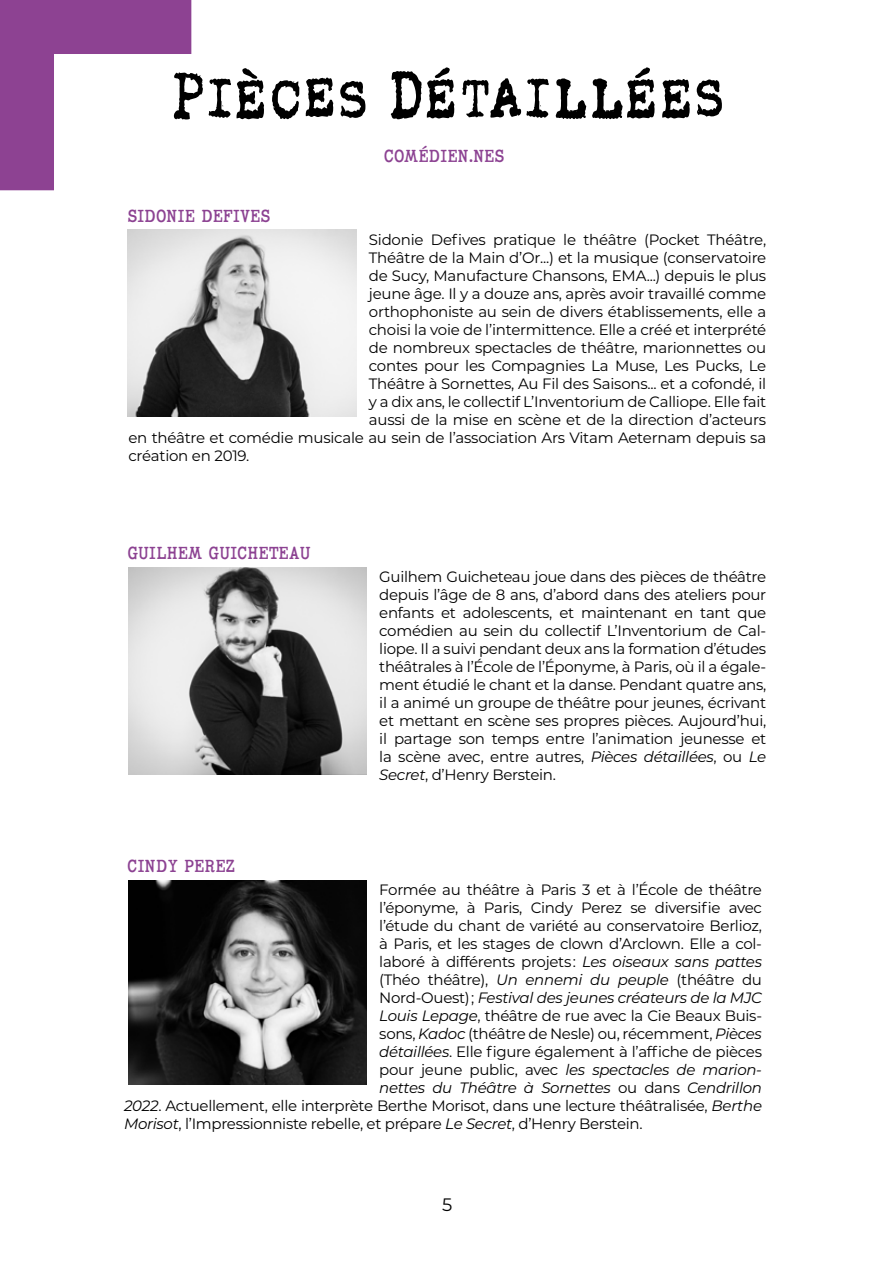
<style>
.page{position:relative;width:893px;height:1263px;background:#fff}
.page>*{position:absolute;margin:0;border:0;box-sizing:border-box;transform-origin:0 0}
.t1{font:52.05px "Sunflower";letter-spacing:.01em;color:#000}
.t2{font:18px "Coronette";letter-spacing:.015em;color:#8c4292;scale:.9 1}
.t3{font:18px "Montserrat";color:#000}
.t4{font:15px/18px "Montserrat";letter-spacing:-.02em;color:#000;text-align:justify}
.t5{font:italic 15px "Montserrat";letter-spacing:-.02em;color:#000}
.s1{font-size:65.1px}
.s2{font-style:italic}
.s3{font-style:normal}
</style>
<div class="page">
<img style="left:128px;top:567px;width:239px;height:208px">
<img style="left:128px;top:880px;width:239px;height:204px">
<img style="left:128px;top:230px;width:228px;height:186px">
<svg style="left:0;top:0;width:245px;height:244px"></svg>
<h1 class="t1" style="left:170px;top:66px;width:555px"><span class="s1">P</span>IÈCES <span class="s1">D</span>ÉTAILLÉES</h1>
<p class="t2" style="left:128px;top:204px;width:160px">SIDONIE DEFIVES</p>
<p class="t2" style="left:384px;top:145px;width:135px">COMÉDIEN.NES</p>
<p class="t4" style="left:369px;top:230px;width:399px">Sidonie Defives pratique le théâtre (Pocket Théâtre,</p>
<p class="t4" style="left:369px;top:248px;width:399px">Théâtre de la Main d’Or...) et la musique (conservatoire</p>
<p class="t4" style="left:369px;top:266px;width:399px">de Sucy, Manufacture Chansons, EMA...) depuis le plus</p>
<p class="t4" style="left:369px;top:284px;width:399px">jeune âge. Il y a douze ans, après avoir travaillé comme</p>
<p class="t4" style="left:369px;top:302px;width:399px">orthophoniste au sein de divers établissements, elle a</p>
<p class="t4" style="left:369px;top:320px;width:399px">choisi la voie de l’intermittence. Elle a créé et interprété</p>
<p class="t4" style="left:369px;top:338px;width:399px">de nombreux spectacles de théâtre, marionnettes ou</p>
<p class="t4" style="left:369px;top:356px;width:399px">contes pour les Compagnies La Muse, Les Pucks, Le</p>
<p class="t4" style="left:369px;top:374px;width:399px">Théâtre à Sornettes, Au Fil des Saisons... et a cofondé, il</p>
<p class="t4" style="left:369px;top:392px;width:399px">y a dix ans, le collectif L’Inventorium de Calliope. Elle fait</p>
<p class="t4" style="left:369px;top:410px;width:399px">aussi de la mise en scène et de la direction d’acteurs</p>
<p class="t4" style="left:128px;top:428px;width:639px">en théâtre et comédie musicale au sein de l’association Ars Vitam Aeternam depuis sa</p>
<p class="t4" style="left:128px;top:446px;width:123px">création en 2019.</p>
<p class="t2" style="left:128px;top:542px;width:205px">GUILHEM GUICHETEAU</p>
<p class="t2" style="left:127px;top:855px;width:121px">CINDY PEREZ</p>
<p class="t4" style="left:379px;top:567px;width:388px">Guilhem Guicheteau joue dans des pièces de théâtre depuis l’âge de 8 ans, d’abord dans des ateliers pour enfants et adolescents, et maintenant en tant que comédien au sein du collectif L’Inventorium de Cal&shy;liope. Il a suivi pendant deux ans la formation d’études théâtrales à l’École de l’Éponyme, à Paris, où il a égale&shy;ment étudié le chant et la danse. Pendant quatre ans, il a animé un groupe de théâtre pour jeunes, écrivant et mettant en scène ses propres pièces. Aujourd’hui, il partage son temps entre l’animation jeunesse et la scène avec, entre autres, <span class="s2">Pièces détaillées</span>, ou <span class="s2">Le Secret</span>, d’Henry Berstein.</p>
<p class="t4" style="left:379px;top:880px;width:384px">Formée au théâtre à Paris 3 et à l’École de théâtre</p>
<p class="t4" style="left:379px;top:898px;width:384px">l’éponyme, à Paris, Cindy Perez se diversifie avec</p>
<p class="t4" style="left:379px;top:916px;width:384px">l’étude du chant de variété au conservatoire Berlioz,</p>
<p class="t4" style="left:379px;top:934px;width:384px">à Paris, et les stages de clown d’Arclown. Elle a col-</p>
<p class="t4" style="left:379px;top:952px;width:384px">laboré à différents projets : <span class="s2">Les oiseaux sans pattes</span></p>
<p class="t4" style="left:379px;top:970px;width:384px">(Théo théâtre), <span class="s2">Un ennemi du peuple</span> (théâtre du</p>
<p class="t5" style="left:379px;top:987px;width:384px"><span class="s3">Nord-Ouest) ;</span> Festival des jeunes créateurs de la MJC</p>
<p class="t4" style="left:379px;top:1006px;width:384px"><span class="s2">Louis Lepage</span>, théâtre de rue avec la Cie Beaux Buis-</p>
<p class="t4" style="left:379px;top:1024px;width:384px">sons, <span class="s2">Kadoc</span> (théâtre de Nesle) ou, récemment, <span class="s2">Pièces</span></p>
<p class="t4" style="left:379px;top:1042px;width:384px"><span class="s2">détaillées</span>. Elle figure également à l’affiche de pièces</p>
<p class="t5" style="left:379px;top:1059px;width:384px"><span class="s3">pour jeune public, avec</span> les spectacles de marion-</p>
<p class="t5" style="left:379px;top:1077px;width:384px">nettes du Théâtre à Sornettes <span class="s3">ou dans</span> Cendrillon</p>
<p class="t4" style="left:124px;top:1096px;width:639px"><span class="s2">2022</span>. Actuellement, elle interprète Berthe Morisot, dans une lecture théâtralisée, <span class="s2">Berthe</span></p>
<p class="t4" style="left:124px;top:1114px;width:520px"><span class="s2">Morisot</span>, l’Impressionniste rebelle, et prépare <span class="s2">Le Secret</span>, d’Henry Berstein.</p>
<p class="t3" style="left:442px;top:1192px;width:12px">5</p>
</div>
